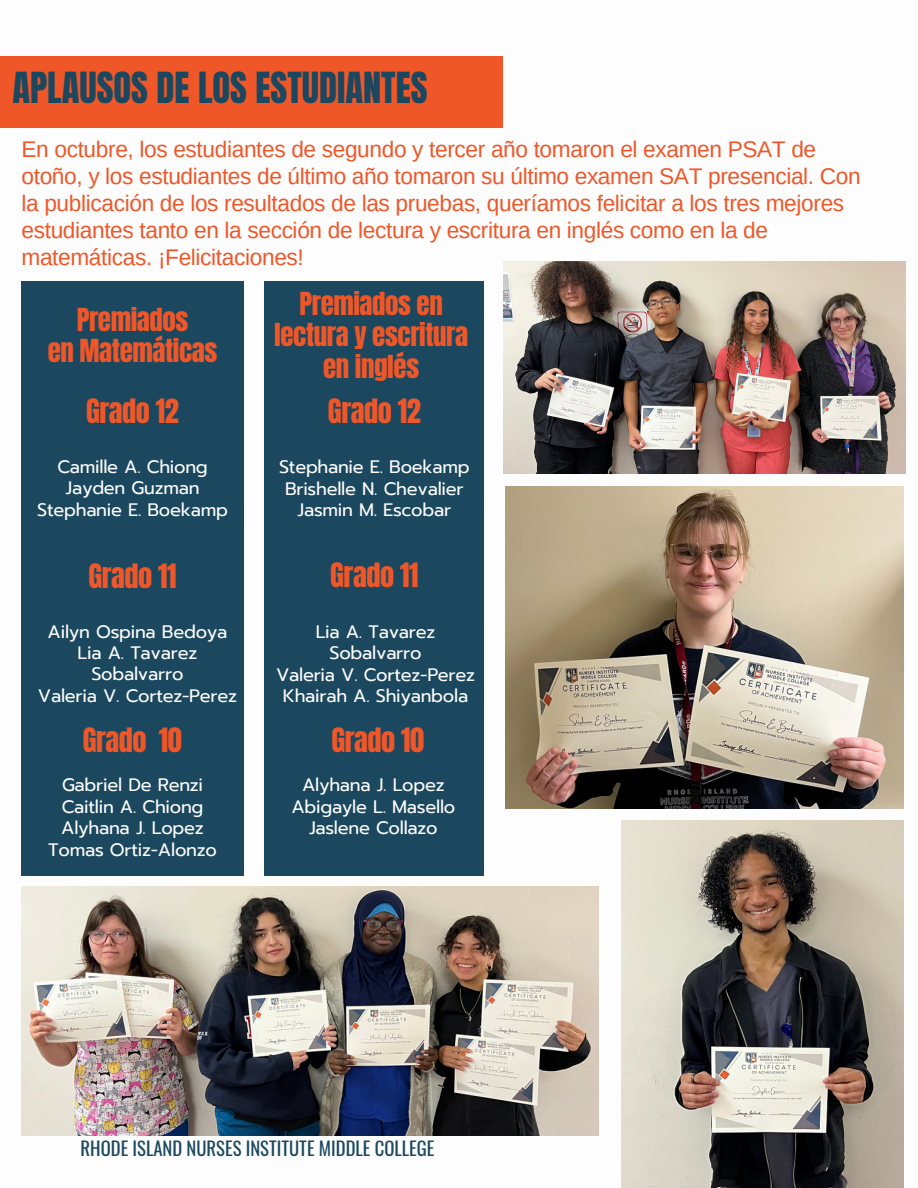
<style>
.page{position:relative;width:918px;height:1188px;background:#fff}
.page>*{position:absolute;margin:0;border:0;box-sizing:border-box;transform-origin:0 0}
.t1{font:36.45px "Anton";color:#1b485f}
.t2{font:28.5px "Anton";letter-spacing:-.015em;color:#ef5729}
.t3{font:27px/31.5px "Anton";letter-spacing:-.015em;color:#ef5729;text-align:center}
.t4{font:22.65px/27px "Arimo";letter-spacing:-.015em;color:#ef5729}
.t5{font:18.75px "Oswald";color:#1b485f}
.t6{font:18px/21.3px "Prompt";letter-spacing:-.015em;color:#fdfdfd;text-align:center}
</style>
<div class="page">
<div style="left:0;top:56px;width:503px;height:72px;background:#ef5729"></div>
<img style="left:506px;top:486px;width:398px;height:322px">
<img style="left:621px;top:820px;width:283px;height:368px">
<img style="left:503px;top:261px;width:403px;height:213px">
<img style="left:21px;top:887px;width:578px;height:248px">
<div style="left:264px;top:281px;width:220px;height:595px;background:#1b485e"></div>
<div style="left:21px;top:281px;width:223px;height:595px;background:#1b485e"></div>
<h2 class="t1" style="left:12px;top:61px;width:417px">APLAUSOS DE LOS ESTUDIANTES</h2>
<p class="t4" style="left:21px;top:136px;width:841px">En octubre, los estudiantes de segundo y tercer año tomaron el examen PSAT de otoño, y los estudiantes de último año tomaron su último examen SAT presencial. Con la publicación de los resultados de las pruebas, queríamos felicitar a los tres mejores estudiantes tanto en la sección de lectura y escritura en inglés como en la de matemáticas. ¡Felicitaciones!</p>
<p class="t3" style="left:274px;top:288px;width:195px">Premiados en lectura y escritura en inglés</p>
<h2 class="t2" style="left:328px;top:390px;width:94px">Grado 12</h2>
<p class="t3" style="left:48px;top:304px;width:171px">Premiados<br>en Matemáticas</p>
<h2 class="t2" style="left:86px;top:390px;width:94px">Grado 12</h2>
<p class="t6" style="left:57px;top:456px;width:152px">Camille A. Chiong</p>
<p class="t6" style="left:66px;top:478px;width:135px">Jayden Guzman</p>
<p class="t6" style="left:37px;top:499px;width:192px">Stephanie E. Boekamp</p>
<p class="t2" style="left:88px;top:555px;width:90px">Grado 11</p>
<p class="t6" style="left:48px;top:621px;width:181px">Ailyn Ospina Bedoya</p>
<h2 class="t6" style="left:78px;top:642px;width:121px">Lia A. Tavarez<br>Sobalvarro</h2>
<p class="t6" style="left:38px;top:685px;width:201px">Valeria V. Cortez-Perez</p>
<p class="t2" style="left:83px;top:719px;width:101px">Grado 10</p>
<h2 class="t6" style="left:62px;top:775px;width:143px">Gabriel De Renzi</h2>
<p class="t6" style="left:62px;top:796px;width:143px">Caitlin A. Chiong</p>
<p class="t6" style="left:61px;top:818px;width:144px">Alyhana J. Lopez</p>
<h4 class="t6" style="left:48px;top:839px;width:170px">Tomas Ortiz-Alonzo</h4>
<p class="t6" style="left:279px;top:457px;width:192px">Stephanie E. Boekamp</p>
<h2 class="t6" style="left:285px;top:478px;width:180px">Brishelle N. Chevalier</h2>
<p class="t6" style="left:298px;top:499px;width:155px">Jasmin M. Escobar</p>
<p class="t2" style="left:330px;top:555px;width:90px">Grado 11</p>
<p class="t6" style="left:316px;top:621px;width:121px">Lia A. Tavarez<br>Sobalvarro</p>
<p class="t6" style="left:276px;top:664px;width:201px">Valeria V. Cortez-Perez</p>
<p class="t6" style="left:283px;top:685px;width:187px">Khairah A. Shiyanbola</p>
<p class="t2" style="left:331px;top:719px;width:94px">Grado 10</p>
<h2 class="t6" style="left:302px;top:775px;width:144px">Alyhana J. Lopez</h2>
<p class="t6" style="left:291px;top:796px;width:165px">Abigayle L. Masello</p>
<p class="t6" style="left:309px;top:818px;width:130px">Jaslene Collazo</p>
<p class="t5" style="left:81px;top:1134px;width:355px">RHODE ISLAND NURSES INSTITUTE MIDDLE COLLEGE</p>
</div>
